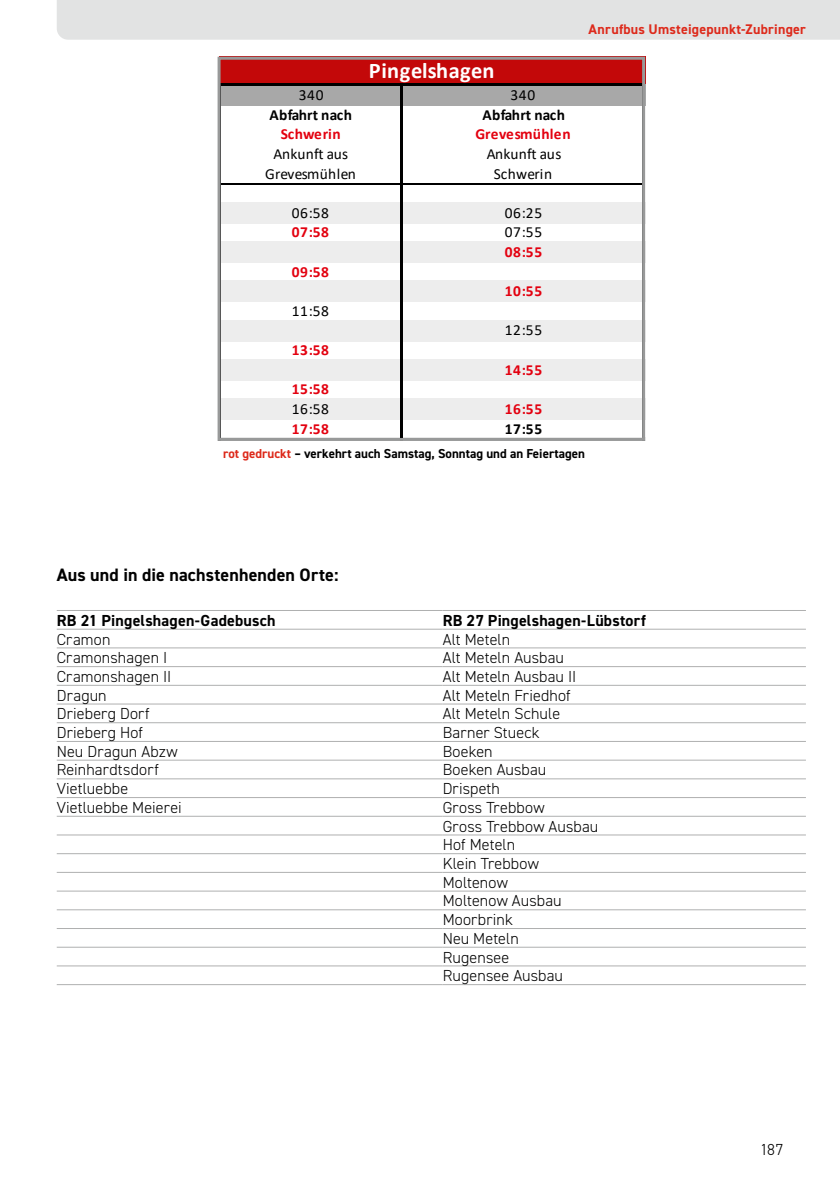
<style>
.page{position:relative;width:840px;height:1191px;background:#fff}
.page>*{position:absolute;margin:0;border:0;box-sizing:border-box;transform-origin:0 0}
.t1{font:700 22.4px "Calibri";letter-spacing:.005em;color:#fff}
.t2{font:700 18px "DIN2014";letter-spacing:.01em;color:#000}
.t3{font:300 16px/18.8px "DIN2014";letter-spacing:.005em;color:#000}
.t4{font:700 16px "DIN2014";letter-spacing:.015em;color:#000}
.t5{font:15.4px "Calibri";letter-spacing:.02em;color:#000}
.t6{font:700 15.4px "Calibri";letter-spacing:.04em;color:#e3000f}
.t7{font:700 15.4px "Calibri";letter-spacing:.01em;color:#000}
.t8{font:700 15.4px "Calibri";letter-spacing:.01em;color:#e3000f}
.t9{font:700 14px "DIN2014";letter-spacing:.015em;color:#dd2a1b}
.t10{font:700 13px "DIN2014";color:#000}
.s1{color:#dd2a1b}
</style>
<div class="page">
<div style="left:57px;top:0;width:782px;height:40px;background:#e2e3e3"></div>
<div style="left:219px;top:57px;width:425px;height:29px;background:#c30809"></div>
<div style="left:219px;top:85px;width:425px;height:21px;background:#a8a8a8"></div>
<div style="left:219px;top:202px;width:425px;height:21px;background:#ededed"></div>
<div style="left:219px;top:242px;width:425px;height:21px;background:#ededed"></div>
<div style="left:219px;top:281px;width:425px;height:21px;background:#ededed"></div>
<div style="left:219px;top:320px;width:425px;height:21px;background:#ededed"></div>
<div style="left:219px;top:359px;width:425px;height:21px;background:#ededed"></div>
<div style="left:219px;top:398px;width:425px;height:21px;background:#ededed"></div>
<hr style="left:220px;top:183px;width:179px;height:1px;background:#000">
<hr style="left:399px;top:86px;width:3px;height:355px;background:#000">
<hr style="left:220px;top:83px;width:424px;height:3px;background:#000">
<hr style="left:402px;top:183px;width:240px;height:1px;background:#000">
<div style="left:217px;top:57px;width:427px;height:384px;border:3px solid #989999"></div>
<hr style="left:57px;top:610px;width:385px;height:1px;background:#afb0b0">
<hr style="left:442px;top:610px;width:363px;height:1px;background:#afb0b0">
<hr style="left:57px;top:629px;width:385px;height:1px;background:#afb0b0">
<hr style="left:442px;top:629px;width:363px;height:1px;background:#afb0b0">
<hr style="left:57px;top:647px;width:385px;height:1px;background:#afb0b0">
<hr style="left:442px;top:647px;width:363px;height:1px;background:#afb0b0">
<hr style="left:57px;top:666px;width:385px;height:1px;background:#afb0b0">
<hr style="left:442px;top:666px;width:363px;height:1px;background:#afb0b0">
<hr style="left:57px;top:685px;width:385px;height:1px;background:#afb0b0">
<hr style="left:442px;top:685px;width:363px;height:1px;background:#afb0b0">
<hr style="left:57px;top:703px;width:385px;height:1px;background:#afb0b0">
<hr style="left:442px;top:703px;width:363px;height:1px;background:#afb0b0">
<hr style="left:57px;top:722px;width:385px;height:1px;background:#afb0b0">
<hr style="left:442px;top:722px;width:363px;height:1px;background:#afb0b0">
<hr style="left:57px;top:741px;width:385px;height:1px;background:#afb0b0">
<hr style="left:442px;top:741px;width:363px;height:1px;background:#afb0b0">
<hr style="left:57px;top:760px;width:385px;height:1px;background:#afb0b0">
<hr style="left:442px;top:760px;width:363px;height:1px;background:#afb0b0">
<hr style="left:57px;top:778px;width:385px;height:1px;background:#afb0b0">
<hr style="left:442px;top:778px;width:363px;height:1px;background:#afb0b0">
<hr style="left:57px;top:797px;width:385px;height:1px;background:#afb0b0">
<hr style="left:442px;top:797px;width:363px;height:1px;background:#afb0b0">
<hr style="left:57px;top:816px;width:385px;height:1px;background:#afb0b0">
<hr style="left:442px;top:816px;width:363px;height:1px;background:#afb0b0">
<hr style="left:57px;top:834px;width:385px;height:1px;background:#afb0b0">
<hr style="left:442px;top:834px;width:363px;height:1px;background:#afb0b0">
<hr style="left:57px;top:853px;width:385px;height:1px;background:#afb0b0">
<hr style="left:442px;top:853px;width:363px;height:1px;background:#afb0b0">
<hr style="left:57px;top:872px;width:385px;height:1px;background:#afb0b0">
<hr style="left:442px;top:872px;width:363px;height:1px;background:#afb0b0">
<hr style="left:57px;top:890px;width:385px;height:1px;background:#afb0b0">
<hr style="left:442px;top:890px;width:363px;height:1px;background:#afb0b0">
<hr style="left:57px;top:909px;width:385px;height:1px;background:#afb0b0">
<hr style="left:442px;top:909px;width:363px;height:1px;background:#afb0b0">
<hr style="left:57px;top:928px;width:385px;height:1px;background:#afb0b0">
<hr style="left:442px;top:928px;width:363px;height:1px;background:#afb0b0">
<hr style="left:57px;top:947px;width:385px;height:1px;background:#afb0b0">
<hr style="left:442px;top:947px;width:363px;height:1px;background:#afb0b0">
<hr style="left:57px;top:965px;width:385px;height:1px;background:#afb0b0">
<hr style="left:442px;top:965px;width:363px;height:1px;background:#afb0b0">
<hr style="left:57px;top:984px;width:385px;height:1px;background:#afb0b0">
<hr style="left:442px;top:984px;width:363px;height:1px;background:#afb0b0">
<h1 class="t1" style="left:369px;top:54px;width:127px">Pingelshagen</h1>
<p class="t5" style="left:299px;top:84px;width:26px">340</p>
<p class="t5" style="left:510px;top:84px;width:26px">340</p>
<p class="t7" style="left:269px;top:104px;width:84px">Abfahrt nach</p>
<p class="t7" style="left:482px;top:104px;width:84px">Abfahrt nach</p>
<p class="t8" style="left:280px;top:123px;width:62px">Schwerin</p>
<p class="t8" style="left:475px;top:123px;width:97px">Grevesmühlen</p>
<p class="t5" style="left:273px;top:143px;width:76px">Ankunft aus</p>
<p class="t5" style="left:486px;top:143px;width:76px">Ankunft aus</p>
<p class="t5" style="left:265px;top:163px;width:92px">Grevesmühlen</p>
<p class="t5" style="left:493px;top:163px;width:60px">Schwerin</p>
<p class="t5" style="left:292px;top:202px;width:39px">06:58</p>
<p class="t5" style="left:504px;top:202px;width:39px">06:25</p>
<p class="t6" style="left:292px;top:221px;width:39px">07:58</p>
<p class="t5" style="left:504px;top:222px;width:39px">07:55</p>
<p class="t6" style="left:504px;top:241px;width:39px">08:55</p>
<p class="t6" style="left:292px;top:261px;width:39px">09:58</p>
<p class="t6" style="left:504px;top:280px;width:39px">10:55</p>
<p class="t5" style="left:292px;top:300px;width:39px">11:58</p>
<p class="t5" style="left:504px;top:320px;width:39px">12:55</p>
<p class="t6" style="left:292px;top:339px;width:39px">13:58</p>
<p class="t6" style="left:504px;top:359px;width:39px">14:55</p>
<p class="t6" style="left:292px;top:378px;width:39px">15:58</p>
<p class="t5" style="left:292px;top:398px;width:39px">16:58</p>
<p class="t6" style="left:504px;top:398px;width:39px">16:55</p>
<p class="t6" style="left:292px;top:417px;width:39px">17:58</p>
<p class="t7" style="left:504px;top:417px;width:39px">17:55</p>
<p class="t9" style="left:588px;top:19px;width:219px">Anrufbus Umsteigepunkt-Zubringer</p>
<p class="t10" style="left:223px;top:445px;width:363px"><span class="s1">rot gedruckt</span> – verkehrt auch Samstag, Sonntag und an Feiertagen</p>
<p class="t2" style="left:57px;top:563px;width:283px">Aus und in die nachstenhenden Orte:</p>
<p class="t4" style="left:57px;top:609px;width:220px">RB 21 Pingelshagen-Gadebusch</p>
<p class="t4" style="left:442px;top:609px;width:205px">RB 27 Pingelshagen-Lübstorf</p>
<p class="t3" style="left:57px;top:629px;width:55px">Cramon</p>
<p class="t3" style="left:442px;top:629px;width:69px">Alt Meteln</p>
<p class="t3" style="left:57px;top:648px;width:112px">Cramonshagen I</p>
<p class="t3" style="left:442px;top:648px;width:123px">Alt Meteln Ausbau</p>
<p class="t3" style="left:57px;top:667px;width:116px">Cramonshagen II</p>
<p class="t3" style="left:442px;top:667px;width:135px">Alt Meteln Ausbau II</p>
<p class="t3" style="left:57px;top:686px;width:51px">Dragun</p>
<p class="t3" style="left:442px;top:686px;width:129px">Alt Meteln Friedhof</p>
<p class="t3" style="left:57px;top:704px;width:94px">Drieberg Dorf</p>
<p class="t3" style="left:442px;top:704px;width:119px">Alt Meteln Schule</p>
<p class="t3" style="left:57px;top:723px;width:88px">Drieberg Hof</p>
<p class="t3" style="left:442px;top:723px;width:98px">Barner Stueck</p>
<p class="t3" style="left:57px;top:742px;width:122px">Neu Dragun Abzw</p>
<p class="t3" style="left:442px;top:742px;width:51px">Boeken</p>
<p class="t3" style="left:57px;top:760px;width:104px">Reinhardtsdorf</p>
<p class="t3" style="left:442px;top:760px;width:105px">Boeken Ausbau</p>
<p class="t3" style="left:57px;top:779px;width:73px">Vietluebbe</p>
<p class="t3" style="left:442px;top:779px;width:59px">Drispeth</p>
<p class="t3" style="left:57px;top:798px;width:126px">Vietluebbe Meierei</p>
<p class="t3" style="left:442px;top:798px;width:157px">Gross Trebbow<br>Gross Trebbow Ausbau<br>Hof Meteln<br>Klein Trebbow<br>Moltenow<br>Moltenow Ausbau<br>Moorbrink<br>Neu Meteln<br>Rugensee<br>Rugensee Ausbau</p>
<p class="t3" style="left:759px;top:1139px;width:25px">187</p>
</div>
